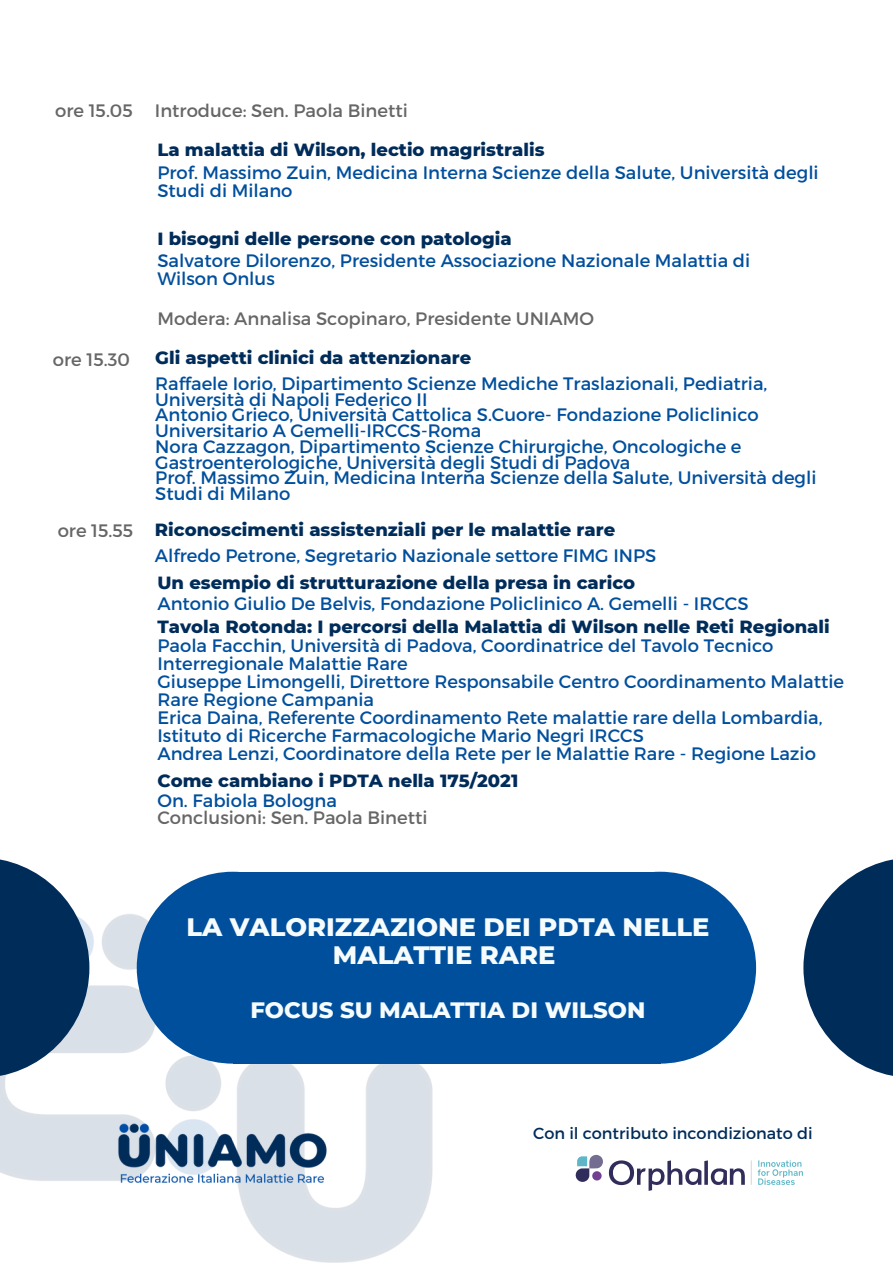
<style>
.page{position:relative;width:893px;height:1264px;background:#fff}
.page>*{position:absolute;margin:0;border:0;box-sizing:border-box;transform-origin:0 0}
.t1{font:800 25.65px/28px "Montserrat";color:#f6fbfc;text-align:center}
.t2{font:800 22.65px "Montserrat";color:#f6fbfc}
.t3{font:18px/18px "Montserrat";color:#004f9d}
.t4{font:800 18px "Montserrat";color:#002c5a}
.t5{font:18px "Montserrat";color:#666}
.t6{font:16.05px "Montserrat";color:#002c5a}
.s1{color:#666}
.s2{font-weight:800;color:#002c5a}
</style>
<div class="page">
<img style="left:0;top:911px;width:527px;height:351px">
<svg style="left:0;top:859px;width:89px;height:218px"></svg>
<svg style="left:803px;top:859px;width:89px;height:217px"></svg>
<div style="left:137px;top:871px;width:191px;height:192px;background:#004f9d;border-radius:50%"></div>
<div style="left:232px;top:871px;width:428px;height:192px;background:#004f9d"></div>
<div style="left:564px;top:871px;width:192px;height:192px;background:#004f9d;border-radius:50%"></div>
<svg style="left:575px;top:1154px;width:169px;height:36px"></svg>
<svg style="left:757px;top:1160px;width:45px;height:25px"></svg>
<img style="left:95px;top:1110px;width:258px;height:88px">
<p class="t5" style="left:55px;top:99px;width:79px">ore 15.05</p>
<p class="t5" style="left:53px;top:347px;width:78px">ore 15.30</p>
<p class="t5" style="left:155px;top:99px;width:254px">Introduce: Sen. Paola Binetti</p>
<p class="t4" style="left:157px;top:139px;width:388px">La malattia di Wilson, lectio magristralis</p>
<p class="t3" style="left:157px;top:163px;width:662px">Prof. Massimo Zuin, Medicina Interna Scienze della Salute, Università degli<br>Studi di Milano</p>
<p class="t4" style="left:157px;top:228px;width:356px">I bisogni delle persone con patologia</p>
<p class="t3" style="left:157px;top:251px;width:594px">Salvatore Dilorenzo, Presidente Associazione Nazionale Malattia di<br>Wilson Onlus</p>
<p class="t5" style="left:157px;top:307px;width:438px">Modera: Annalisa Scopinaro, Presidente UNIAMO</p>
<p class="t4" style="left:155px;top:347px;width:317px">Gli aspetti clinici da attenzionare</p>
<p class="t3" style="left:155px;top:374px;width:662px;line-height:15.8px">Raffaele Iorio, Dipartimento Scienze Mediche Traslazionali, Pediatria, Università di Napoli Federico II<br>Antonio Grieco, Università Cattolica S.Cuore- Fondazione Policlinico Universitario A Gemelli-IRCCS-Roma<br>Nora Cazzagon, Dipartimento Scienze Chirurgiche, Oncologiche e Gastroenterologiche, Università degli Studi di Padova<br>Prof. Massimo Zuin, Medicina Interna Scienze della Salute, Università degli Studi di Milano</p>
<p class="t3" style="left:155px;top:516px;width:503px;line-height:25.8px;text-indent:-97px"><span class="s1">ore 15.55</span> <span class="s2">Riconoscimenti assistenziali per le malattie rare<br></span>Alfredo Petrone, Segretario Nazionale settore FIMG INPS</p>
<p class="t4" style="left:157px;top:571px;width:479px">Un esempio di strutturazione della presa in carico</p>
<p class="t3" style="left:157px;top:593px;width:592px">Antonio Giulio De Belvis, Fondazione Policlinico A. Gemelli - IRCCS</p>
<p class="t4" style="left:157px;top:615px;width:673px">Tavola Rotonda: I percorsi della Malattia di Wilson nelle Reti Regionali</p>
<p class="t3" style="left:157px;top:636px;width:688px">Paola Facchin, Università di Padova, Coordinatrice del Tavolo Tecnico Interregionale Malattie Rare<br>Giuseppe Limongelli, Direttore Responsabile Centro Coordinamento Malattie Rare Regione Campania<br>Erica Daina, Referente Coordinamento Rete malattie rare della Lombardia, Istituto di Ricerche Farmacologiche Mario Negri IRCCS<br>Andrea Lenzi, Coordinatore della Rete per le Malattie Rare - Regione Lazio</p>
<p class="t4" style="left:157px;top:769px;width:362px">Come cambiano i PDTA nella 175/2021</p>
<p class="t3" style="left:157px;top:790px;width:181px">On. Fabiola Bologna</p>
<p class="t5" style="left:157px;top:806px;width:271px">Conclusioni: Sen. Paola Binetti</p>
<h1 class="t1" style="left:186px;top:912px;width:524px">LA VALORIZZAZIONE DEI PDTA NELLE<br>MALATTIE RARE</h1>
<p class="t2" style="left:250px;top:995px;width:396px">FOCUS SU MALATTIA DI WILSON</p>
<p class="t6" style="left:533px;top:1122px;width:281px">Con il contributo incondizionato di</p>
</div>
